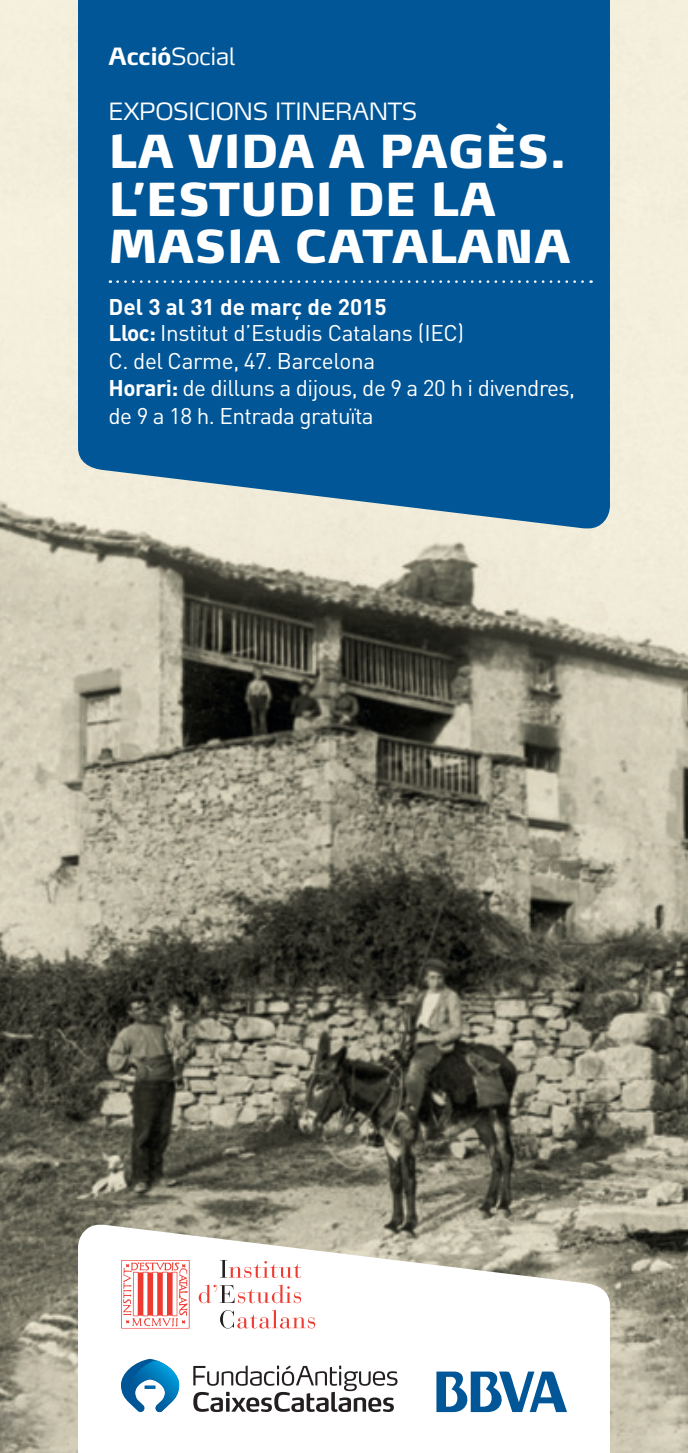
<style>
.page{position:relative;width:688px;height:1453px;background:#fff}
.page>*{position:absolute;margin:0;border:0;box-sizing:border-box;transform-origin:0 0}
.t1{font:900 45px/47.5px "Max TF";color:#fff}
.t2{font:300 23.5px "Max LF";letter-spacing:-.01em;color:#fff}
.t3{font:22.5px/27.2px "DIN Pro";letter-spacing:-.025em;color:#fff}
.s1{font-weight:700}
</style>
<div class="page">
<img style="left:0;top:0;width:687px;height:1453px">
<svg style="left:78px;top:1225px;width:531px;height:228px"></svg>
<svg style="left:436px;top:1371px;width:131px;height:41px"></svg>
<svg style="left:193px;top:1365px;width:204px;height:47px"></svg>
<svg style="left:121px;top:1359px;width:58px;height:53px"></svg>
<div style="left:78px;top:0;width:531px;height:528px;background:#005697"></div>
<svg style="left:117px;top:280px;width:474px;height:3px"></svg>
<svg style="left:220px;top:1309px;width:95px;height:19px"></svg>
<svg style="left:199px;top:1284px;width:102px;height:19px"></svg>
<svg style="left:220px;top:1260px;width:81px;height:18px"></svg>
<svg style="left:121px;top:1260px;width:68px;height:68px"></svg>
<p class="t2" style="left:109px;top:41px;width:128px"><span class="s1">Acció</span>SOCIAL</p>
<p class="t2" style="left:109px;top:97px;width:307px">EXPOSICIONS ITINERANTS</p>
<h1 class="t1" style="left:109px;top:127px;width:463px">LA VIDA A PAGÈS.<br>L’ESTUDI DE LA<br>MASIA CATALANA</h1>
<p class="t3" style="left:109px;top:292px;width:468px"><span class="s1">Del 3 al 31 de març de 2015<br>Lloc:</span> Institut d’Estudis Catalans (IEC)<br>C. del Carme, 47. Barcelona<br><span class="s1">Horari:</span> de dilluns a dijous, de 9 a 20 h i divendres, de 9 a 18 h. Entrada gratuïta</p>
</div>
